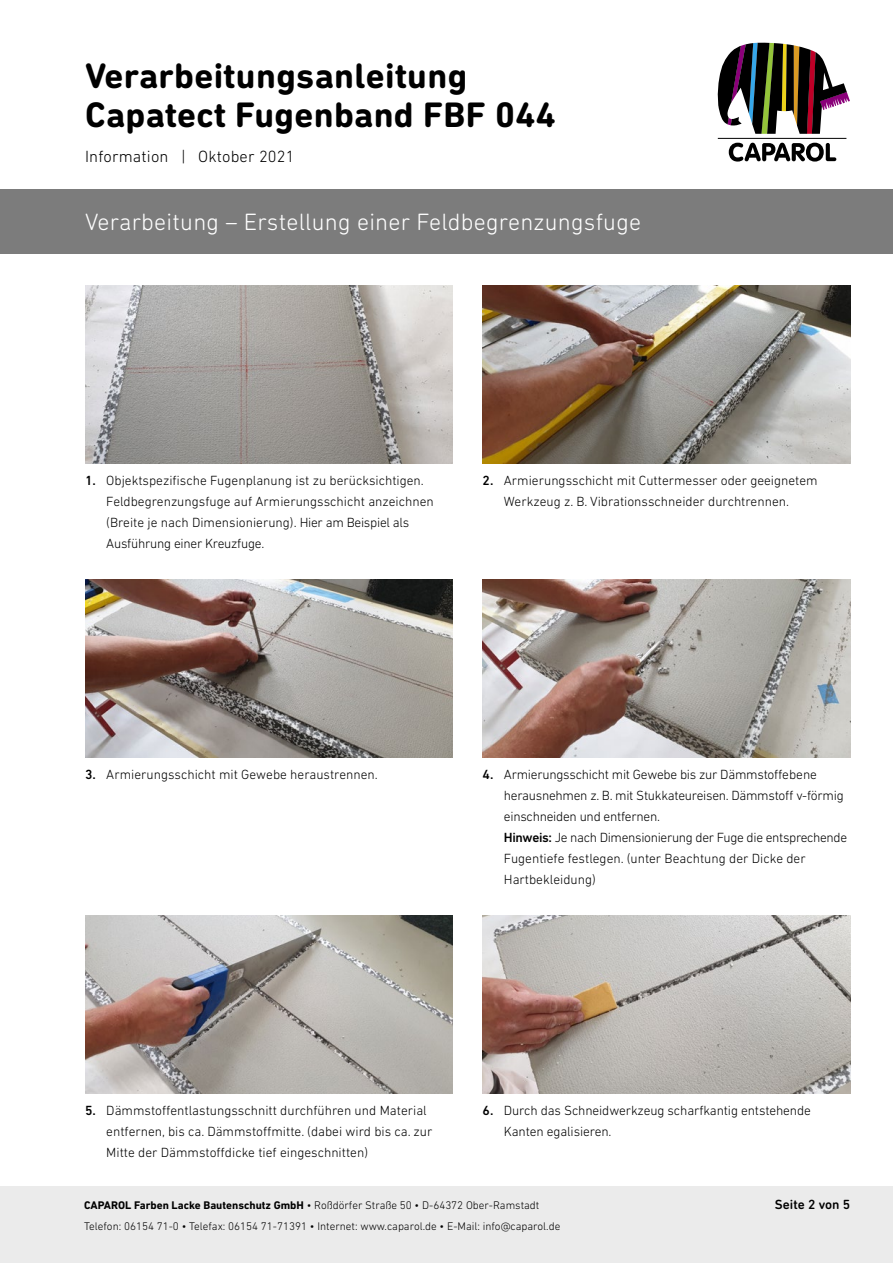
<style>
.page{position:relative;width:893px;height:1263px;background:#fff}
.page>*{position:absolute;margin:0;border:0;box-sizing:border-box;transform-origin:0 0}
.t1{font:700 36px "DIN Next Rounded LT Pro";letter-spacing:.01em;color:#000}
.t2{font:300 24px "DIN Next Rounded LT Pro";letter-spacing:.01em;color:#fff}
.t3{font:700 24px "DIN Next Rounded LT Pro";letter-spacing:.01em;color:#fff}
.t4{font:300 16.5px "DIN Next LT Pro";letter-spacing:.01em;color:#000}
.Einleitungstext_Bold{font:300 13.5px/21px "DIN Next LT Pro";color:#000}
.Einleitungstext_Bold-2{font:300 13.5px "DIN Next LT Pro";letter-spacing:-.02em;color:#000}
.Einleitungstext_Bold-3{font:300 13.5px "DIN Next LT Pro";letter-spacing:-.025em;color:#000}
.t5{font:500 13.5px "DIN Next Rounded LT Pro";color:#000}
.t6{font:300 11.25px "DIN Next LT Pro";color:#000}
.s1{font-weight:500}
.s2{font-weight:700}
</style>
<div class="page">
<div style="left:0;top:1186px;width:893px;height:77px;background:#ebebeb"></div>
<svg style="left:729px;top:143px;width:107px;height:19px"></svg>
<hr style="left:718px;top:138px;width:128px;height:1px;background:#000">
<svg style="left:717px;top:43px;width:133px;height:91px"></svg>
<div style="left:0;top:189px;width:893px;height:65px;background:#7c7c7c"></div>
<img style="left:85px;top:285px;width:368px;height:179px">
<img style="left:85px;top:579px;width:368px;height:179px">
<img style="left:483px;top:915px;width:367px;height:179px">
<img style="left:85px;top:915px;width:368px;height:179px">
<img style="left:483px;top:285px;width:367px;height:179px">
<img style="left:483px;top:579px;width:367px;height:179px">
<p class="t1" style="left:85px;top:55px;width:384px">Verarbeitungsanleitung</p>
<p class="t1" style="left:85px;top:94px;width:472px">Capatect Fugenband FBF 044</p>
<p class="t4" style="left:85px;top:146px;width:211px">Information | Oktober 2021</p>
<p class="t3" style="left:85px;top:198px;width:256px">Verarbeitungsanleitung</p>
<p class="t2" style="left:85px;top:208px;width:558px">Verarbeitung – Erstellung einer Feldbegrenzungsfuge</p>
<p class="Einleitungstext_Bold" style="left:85px;top:469px;width:340px"><span class="s1">1.</span> Objektspezifische Fugenplanung ist zu berücksichtigen.</p>
<p class="Einleitungstext_Bold" style="left:106px;top:490px;width:329px">Feldbegrenzungsfuge auf Armierungsschicht anzeichnen</p>
<p class="Einleitungstext_Bold" style="left:106px;top:511px;width:304px">(Breite je nach Dimensionierung). Hier am Beispiel als</p>
<p class="Einleitungstext_Bold-2" style="left:106px;top:535px;width:160px">Ausführung einer Kreuzfuge.</p>
<p class="Einleitungstext_Bold" style="left:483px;top:469px;width:337px"><span class="s1">2.</span> Armierungsschicht mit Cuttermesser oder geeignetem</p>
<p class="Einleitungstext_Bold" style="left:504px;top:490px;width:287px">Werkzeug z. B. Vibrationsschneider durchtrennen.</p>
<p class="Einleitungstext_Bold" style="left:85px;top:763px;width:294px"><span class="s1">3.</span> Armierungsschicht mit Gewebe heraustrennen.</p>
<p class="Einleitungstext_Bold-2" style="left:483px;top:766px;width:336px"><span class="s1">4.</span> Armierungsschicht mit Gewebe bis zur Dämmstoffebene</p>
<p class="Einleitungstext_Bold-2" style="left:504px;top:787px;width:341px">herausnehmen z. B. mit Stukkateureisen. Dämmstoff v-förmig</p>
<p class="Einleitungstext_Bold-2" style="left:504px;top:808px;width:158px">einschneiden und entfernen.</p>
<p class="Einleitungstext_Bold-3" style="left:504px;top:829px;width:345px"><span class="s1">Hinweis:</span> Je nach Dimensionierung der Fuge die entsprechende</p>
<p class="Einleitungstext_Bold" style="left:504px;top:847px;width:303px">Fugentiefe festlegen. (unter Beachtung der Dicke der<br>Hartbekleidung)</p>
<p class="Einleitungstext_Bold" style="left:85px;top:1099px;width:343px"><span class="s1">5.</span> Dämmstoffentlastungsschnitt durchführen und Material</p>
<p class="Einleitungstext_Bold" style="left:106px;top:1120px;width:328px">entfernen, bis ca. Dämmstoffmitte. (dabei wird bis ca. zur</p>
<p class="Einleitungstext_Bold" style="left:106px;top:1141px;width:263px">Mitte der Dämmstoffdicke tief eingeschnitten)</p>
<p class="Einleitungstext_Bold" style="left:483px;top:1099px;width:330px"><span class="s1">6.</span> Durch das Schneidwerkzeug scharfkantig entstehende</p>
<p class="Einleitungstext_Bold" style="left:504px;top:1120px;width:109px">Kanten egalisieren.</p>
<p class="t6" style="left:84px;top:1199px;width:457px"><span class="s2">CAPAROL Farben Lacke Bautenschutz GmbH</span> • Roßdörfer Straße 50 • D-64372 Ober-Ramstadt</p>
<p class="t6" style="left:84px;top:1220px;width:478px">Telefon: 06154 71-0 • Telefax: 06154 71-71391 • Internet: www.caparol.de • E-Mail: info@caparol.de</p>
<p class="t5" style="left:775px;top:1197px;width:77px">Seite 2 von 5</p>
</div>
